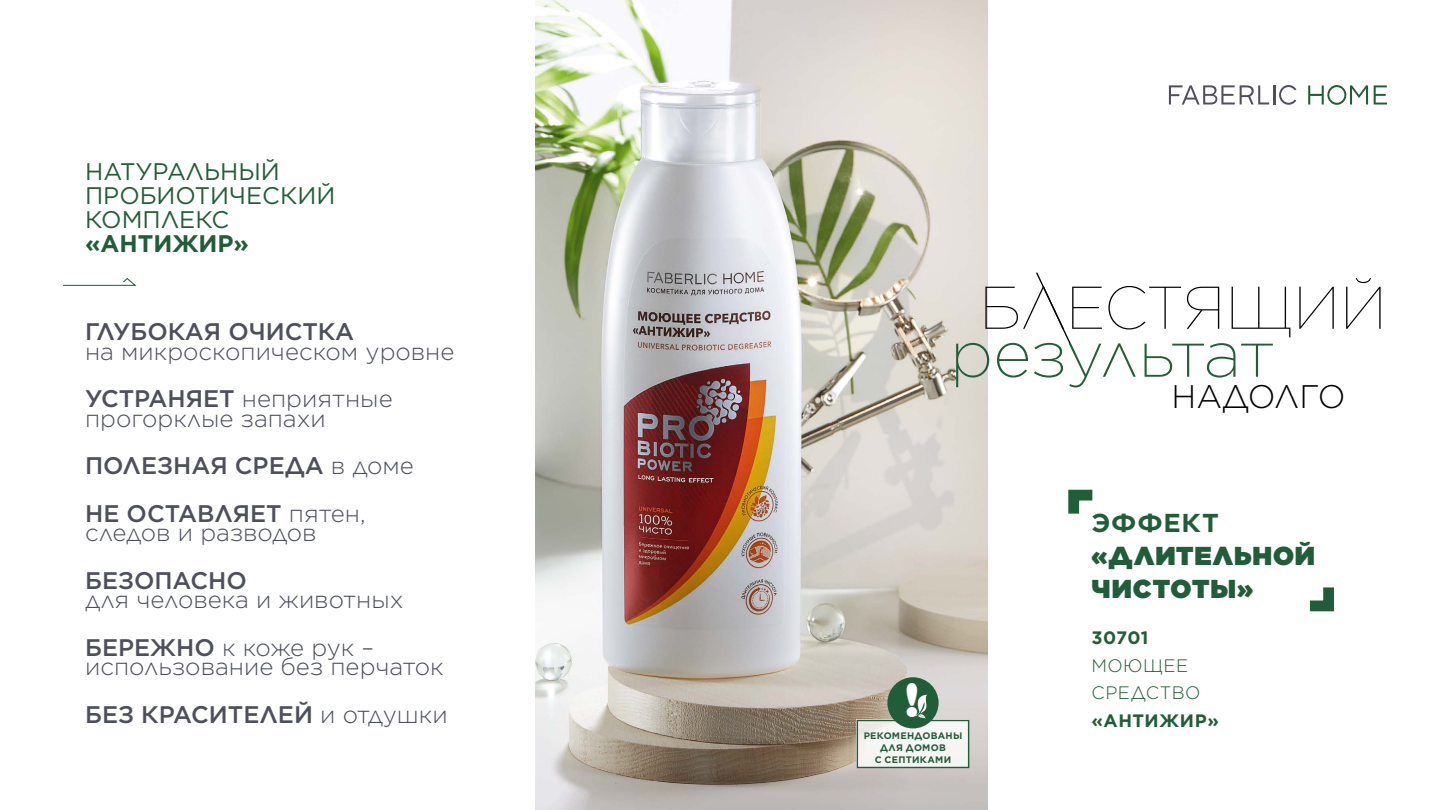
<style>
.page{position:relative;width:1441px;height:810px;background:#fff}
.page>*{position:absolute;margin:0;border:0;box-sizing:border-box;transform-origin:0 0}
.t1{font:200 65.7px "Gotham";letter-spacing:-.015em;color:#225d39}
.t2{font:100 60.15px "Gotham";letter-spacing:-.005em;color:#000}
.t3{font:700 49.65px "Gill Sans";color:#fff}
.t4{font:300 32.7px "Gotham";letter-spacing:-.025em;color:#000}
.t5{font:900 25.95px/33.3px "Gotham";letter-spacing:.03em;color:#225d39}
.t6{font:700 25.95px "Gotham";letter-spacing:.035em;color:#225d39}
.t7{font:300 24px/47.5px "Gotham";color:#4d505b}
.t8{font:24px/24px "Gotham";color:#225d39}
.t9{font:500 24px "Gotham";color:#4d505b}
.t10{font:700 24px "Gotham";color:#225d39}
.t11{font:700 18px "Gotham";letter-spacing:.025em;color:#225d39}
.t12{font:300 18px/27.6px "Gotham";letter-spacing:.025em;color:#225d39}
.t13{font:700 9.45px/11.9px "Gotham";letter-spacing:.025em;color:#225d39;text-align:center}
.s1{font-weight:500}
</style>
<div class="page">
<img style="left:535px;top:0;width:452px;height:810px">
<svg style="left:1036px;top:272px;width:35px;height:73px"></svg>
<svg style="left:63px;top:278px;width:74px;height:8px"></svg>
<div style="left:856px;top:720px;width:112px;height:48px;background:#f6f5f4"></div>
<div style="left:856px;top:720px;width:113px;height:48px;border:1px solid #225d39"></div>
<div style="left:887px;top:677px;width:51px;height:51px;background:#225d39;border-radius:50%"></div>
<svg style="left:914px;top:695px;width:13px;height:24px"></svg>
<svg style="left:1068px;top:489px;width:25px;height:25px"></svg>
<svg style="left:1310px;top:587px;width:24px;height:25px"></svg>
<svg style="left:1168px;top:85px;width:129px;height:20px"></svg>
<svg style="left:1308px;top:85px;width:79px;height:20px"></svg>
<p class="t8" style="left:85px;top:159px;width:252px">НАТУРАЛЬНЫЙ<br>ПРОБИОТИЧЕСКИЙ<br>КОМПЛЕКС</p>
<p class="t10" style="left:85px;top:227px;width:165px">«АНТИЖИР»</p>
<p class="t9" style="left:85px;top:316px;width:270px">ГЛУБОКАЯ ОЧИСТКА</p>
<p class="t7" style="left:85px;top:327px;width:371px">на микроскопическом уровне<br><span class="s1">УСТРАНЯЕТ</span> неприятные</p>
<p class="t7" style="left:85px;top:394px;width:330px">прогорклые запахи<br><span class="s1">ПОЛЕЗНАЯ СРЕДА</span> в доме<br><span class="s1">НЕ ОСТАВЛЯЕТ</span> пятен,</p>
<p class="t7" style="left:85px;top:508px;width:233px">следов и разводов</p>
<p class="t9" style="left:85px;top:564px;width:163px">БЕЗОПАСНО</p>
<p class="t7" style="left:85px;top:575px;width:320px">для человека и животных<br><span class="s1">БЕРЕЖНО</span> к коже рук –</p>
<p class="t7" style="left:85px;top:642px;width:364px">использование без перчаток<br><span class="s1">БЕЗ КРАСИТЕЛЕЙ</span> и отдушки</p>
<h2 class="t2" style="left:979px;top:271px;width:409px">БЛЕСТЯЩИЙ</h2>
<h1 class="t1" style="left:949px;top:313px;width:326px">результат</h1>
<h3 class="t4" style="left:1171px;top:376px;width:175px">НАДОЛГО</h3>
<h3 class="t3" style="left:904px;top:661px;width:16px">!</h3>
<p class="t13" style="left:863px;top:730px;width:100px">РЕКОМЕНДОВАНЫ<br>ДЛЯ ДОМОВ<br>С СЕПТИКАМИ</p>
<p class="t6" style="left:1091px;top:505px;width:129px">ЭФФЕКТ</p>
<p class="t5" style="left:1091px;top:539px;width:225px">«ДЛИТЕЛЬНОЙ<br>ЧИСТОТЫ»</p>
<p class="t11" style="left:1091px;top:626px;width:59px">30701</p>
<p class="t12" style="left:1091px;top:651px;width:111px">МОЮЩЕЕ<br>СРЕДСТВО</p>
<p class="t11" style="left:1091px;top:709px;width:129px">«АНТИЖИР»</p>
</div>
